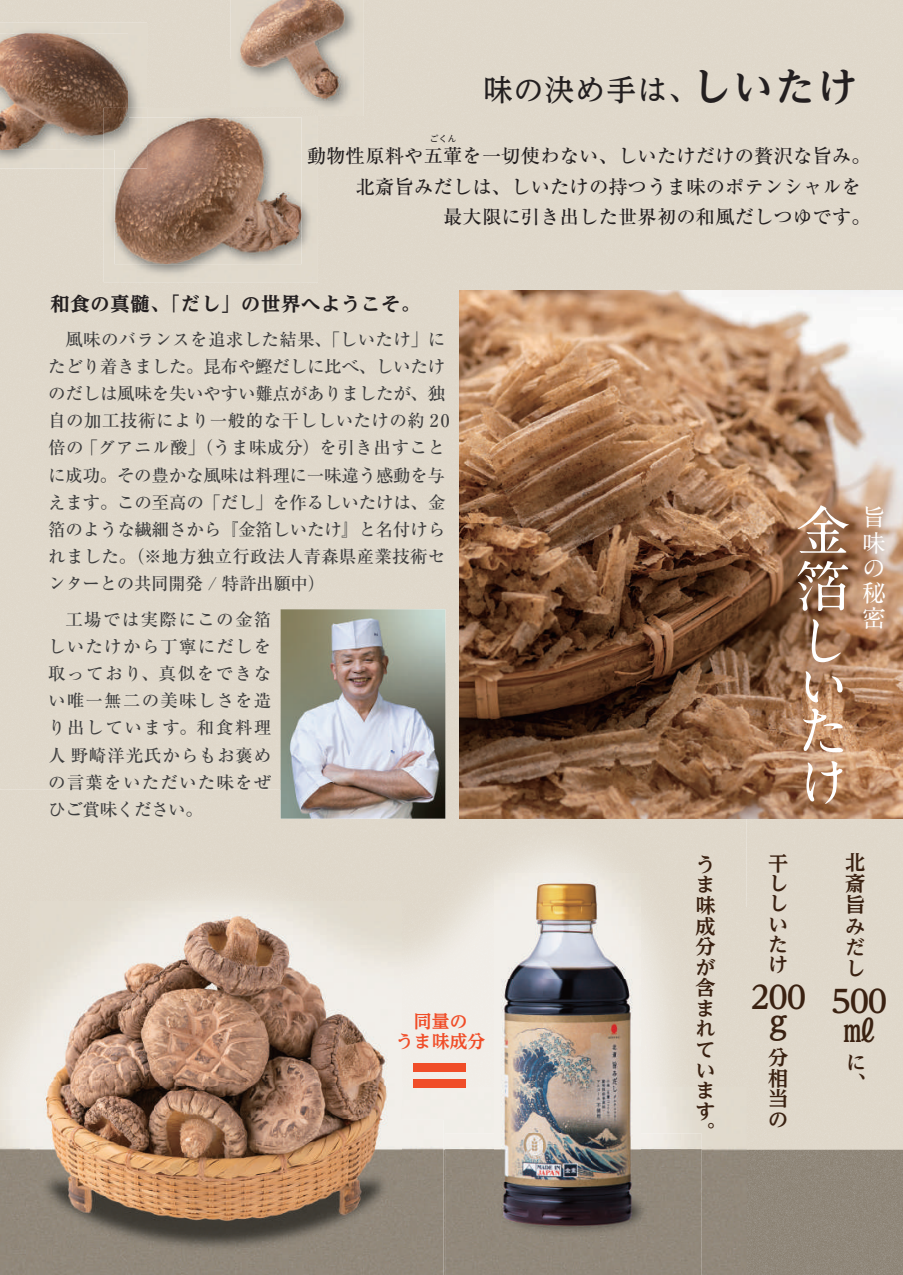
<style>
.page{position:relative;width:903px;height:1275px;background:#fff}
.page>*{position:absolute;margin:0;border:0;box-sizing:border-box;transform-origin:0 0}
.t1{font:700 54.95px/55.1px "A1 Mincho Std";color:#fff;text-align:justify}
.t2{font:700 31.5px/24.5px "P Reim Ythz Pr 6 N";color:#3a2111;text-align:center}
.t3{font:500 29.75px "P Reim Ythz Pr 6 N";letter-spacing:.04em;color:#231f20}
.t4{font:700 23.8px/25.2px "A1 Mincho Std";color:#fff;text-align:justify}
.t5{font:700 20.12px/20.7px "P Reim Ythz Pr 6 N";color:#3a2111;text-align:justify}
.t6{font:500 19.25px "Ryumin Upr";letter-spacing:.01em;color:#231f20}
.t7{font:700 expanded 19.25px "P Reim Ythz Pr 6 N";letter-spacing:.04em;color:#231f20}
.t8{font:700 17.85px/20.1px "P Reim Ythz Pr 6 N";letter-spacing:.01em;color:#f04d28;text-align:center}
.t9{font:500 17.5px/27.1px "Ryumin Upr";letter-spacing:-.01em;color:#3e3e3f}
.t10{font:500 8.75px "P Reim Ythz Pr 6 N";color:#231f20}
.s1{font-weight:700;font-size:40.25px}
</style>
<div class="page">
<img style="left:445px;top:664px;width:14px;height:125px">
<img style="left:0;top:1087px;width:903px;height:188px">
<img style="left:114px;top:117px;width:188px;height:147px">
<img style="left:104px;top:108px;width:43px;height:60px">
<img style="left:114px;top:117px;width:33px;height:51px">
<img style="left:0;top:33px;width:128px;height:117px">
<img style="left:104px;top:108px;width:24px;height:42px">
<img style="left:114px;top:117px;width:14px;height:33px">
<img style="left:230px;top:0;width:134px;height:116px">
<img style="left:230px;top:108px;width:88px;height:8px">
<img style="left:241px;top:0;width:104px;height:101px">
<img style="left:459px;top:290px;width:444px;height:529px">
<img style="left:280px;top:609px;width:1px;height:180px">
<img style="left:281px;top:609px;width:164px;height:210px">
<img style="left:445px;top:1134px;width:257px;height:141px">
<img style="left:495px;top:873px;width:145px;height:359px">
<img style="left:0;top:1120px;width:443px;height:155px">
<img style="left:31px;top:902px;width:370px;height:333px">
<div style="left:413px;top:1063px;width:53px;height:9px;background:#f04d28"></div>
<div style="left:413px;top:1079px;width:53px;height:8px;background:#f04d28"></div>
<p class="t10" style="left:430px;top:131px;width:28px">ごくん</p>
<h3 class="t3" style="left:483px;top:65px;width:377px">味の決め手は、<span class="s1">しいたけ</span></h3>
<p class="t6" style="left:307px;top:141px;width:565px">動物性原料や五葷を一切使わない、しいたけだけの贅沢な旨み。</p>
<p class="t6" style="left:356px;top:171px;width:507px">北斎旨みだしは、しいたけの持つうま味のポテンシャルを</p>
<p class="t6" style="left:443px;top:202px;width:429px">最大限に引き出した世界初の和風だしつゆです。</p>
<p class="t7" style="left:50px;top:287px;width:371px">和食の真髄、「だし」の世界へようこそ。</p>
<p class="t9" style="left:48px;top:325px;width:403px">　風味のバランスを追求した結果、「しいたけ」にたどり着きました。昆布や鰹だしに比べ、しいたけのだしは風味を失いやすい難点がありましたが、独自の加工技術により一般的な干ししいたけの約 20倍の「グアニル酸」（うま味成分）を引き出すことに成功。その豊かな風味は料理に一味違う感動を与えます。この至高の「だし」を作るしいたけは、金箔のような繊細さから『金箔しいたけ』と名付けられました。（※地方独立行政法人青森県産業技術センターとの共同開発 / 特許出願中）</p>
<p class="t9" style="left:48px;top:605px;width:225px;text-align:justify">　工場では実際にこの金箔しいたけから丁寧にだしを取っており、真似をできない唯一無二の美味しさを造り出しています。和食料理人 野崎洋光氏からもお褒めの言葉をいただいた味をぜひご賞味ください。</p>
<p class="t8" style="left:396px;top:1011px;width:91px">同量の<br>うま味成分</p>
<p class="t5" style="left:695px;top:854px;width:21px;text-align:left">うま味成分が含まれています。</p>
<h1 class="t1" style="left:796px;top:496px;width:55px">金箔し</h1>
<h1 class="t1" style="left:796px;top:657px;width:49px;line-height:45px">いた</h1>
<h1 class="t1" style="left:796px;top:746px;width:48px">け</h1>
<h3 class="t4" style="left:862px;top:501px;width:25px">旨味の秘密</h3>
<p class="t5" style="left:768px;top:853px;width:21px;line-height:20.1px">干ししいたけ</p>
<p class="t5" style="left:845px;top:852px;width:21px;line-height:21.2px">北斎旨みだし</p>
<h2 class="t2" style="left:750px;top:984px;width:39px">20ｇ</h2>
<h2 class="t2" style="left:843px;top:986px;width:45px;line-height:29.2px;text-align:left;text-indent:-57px">0 500㎖</h2>
<p class="t5" style="left:768px;top:1047px;width:21px">分相当の</p>
<p class="t5" style="left:846px;top:1052px;width:20px;line-height:20.1px">に、</p>
</div>
